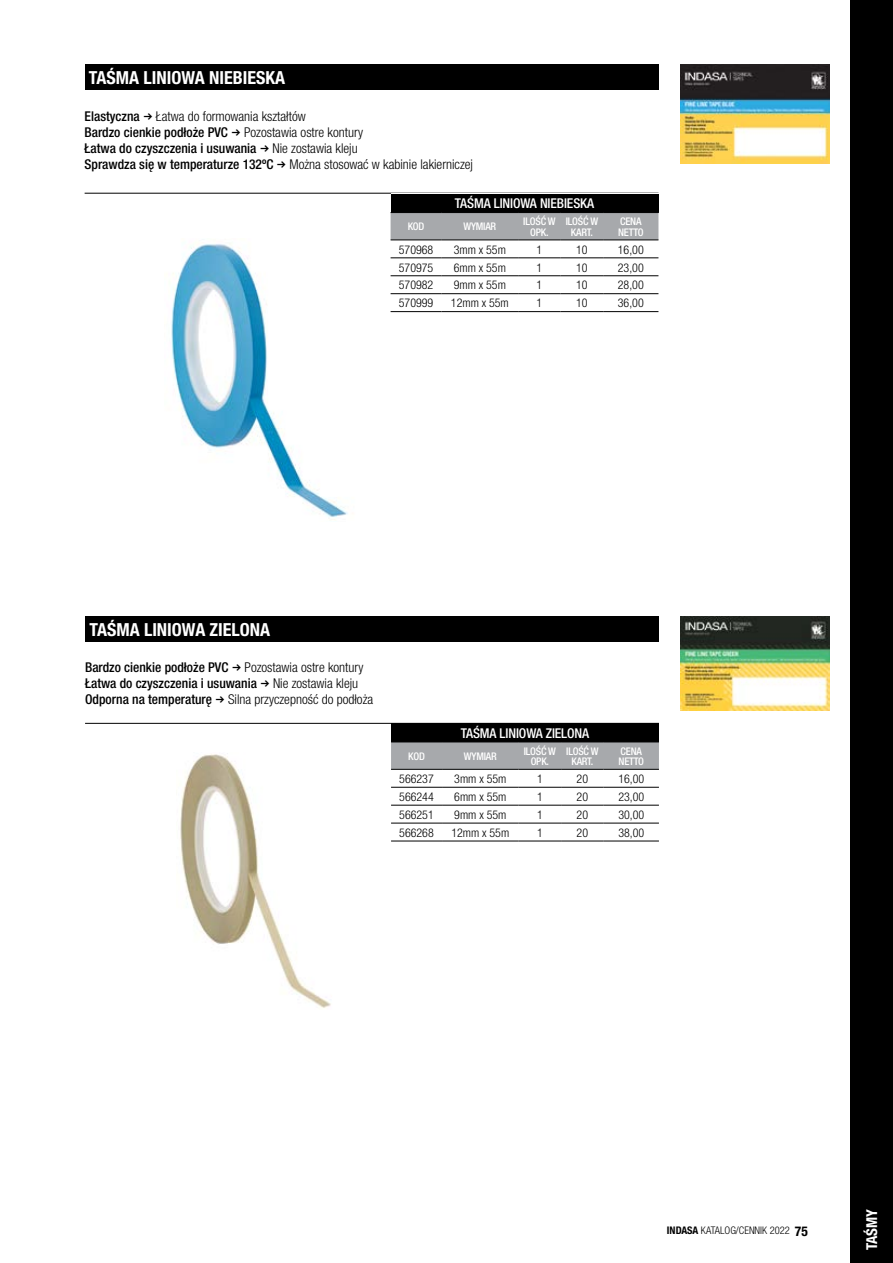
<style>
.page{position:relative;width:893px;height:1263px;background:#fff}
.page>*{position:absolute;margin:0;border:0;box-sizing:border-box;transform-origin:0 0}
.t1{font:700 condensed 18px "Helvetica Neue LT Pro";color:#fff}
.t2{font:700 condensed 15px "Helvetica Neue LT Pro";color:#fff}
.t3{font:300 condensed 13.5px/16.2px "Helvetica Neue LT Pro";color:#000}
.t4{font:500 condensed 13.5px/16.2px "Helvetica Neue LT Pro";color:#000}
.t5{font:500 condensed 13.5px "Helvetica Neue LT Pro";letter-spacing:-.01em;color:#fff}
.t6{font:300 condensed 12px "Helvetica Neue LT Pro";color:#000}
.t7{font:500 condensed 10.5px/10.5px "Helvetica Neue LT Pro";letter-spacing:-.02em;color:#fff;text-align:center}
.t8{font:300 condensed 10.5px "Helvetica Neue LT Pro";color:#000}
.s1{font-weight:500}
.s2{font-family:"Klavika Arrows";font-weight:500;font-stretch:normal}
.s3{font-family:"Klavika Arrows";font-stretch:normal}
.s4{font-weight:300}
.s5{font-weight:700}
.s6{font-weight:700;font-size:13.5px}
</style>
<div class="page">
<div style="left:850px;top:0;width:43px;height:1263px;background:#000"></div>
<img style="left:171px;top:244px;width:177px;height:276px">
<div style="left:85px;top:65px;width:573px;height:25px;background:#000"></div>
<hr style="left:85px;top:193px;width:573px;height:1px;background:#000">
<img style="left:680px;top:65px;width:149px;height:99px">
<div style="left:391px;top:194px;width:267px;height:19px;background:#000"></div>
<svg style="left:391px;top:213px;width:267px;height:27px;background:#a3a5a7"></svg>
<hr style="left:391px;top:240px;width:51px;height:1px;background:#000">
<hr style="left:442px;top:240px;width:76px;height:1px;background:#000">
<hr style="left:518px;top:240px;width:43px;height:1px;background:#000">
<hr style="left:561px;top:240px;width:42px;height:1px;background:#000">
<hr style="left:603px;top:240px;width:55px;height:1px;background:#000">
<hr style="left:391px;top:258px;width:51px;height:1px;background:#000">
<hr style="left:442px;top:258px;width:76px;height:1px;background:#000">
<hr style="left:518px;top:258px;width:43px;height:1px;background:#000">
<hr style="left:561px;top:258px;width:42px;height:1px;background:#000">
<hr style="left:603px;top:258px;width:55px;height:1px;background:#000">
<hr style="left:391px;top:275px;width:51px;height:1px;background:#000">
<hr style="left:442px;top:275px;width:76px;height:1px;background:#000">
<hr style="left:518px;top:275px;width:43px;height:1px;background:#000">
<hr style="left:561px;top:275px;width:42px;height:1px;background:#000">
<hr style="left:603px;top:275px;width:55px;height:1px;background:#000">
<hr style="left:391px;top:293px;width:51px;height:1px;background:#000">
<hr style="left:442px;top:293px;width:76px;height:1px;background:#000">
<hr style="left:518px;top:293px;width:43px;height:1px;background:#000">
<hr style="left:561px;top:293px;width:42px;height:1px;background:#000">
<hr style="left:603px;top:293px;width:55px;height:1px;background:#000">
<hr style="left:391px;top:311px;width:51px;height:1px;background:#000">
<hr style="left:442px;top:311px;width:76px;height:1px;background:#000">
<hr style="left:518px;top:311px;width:43px;height:1px;background:#000">
<hr style="left:561px;top:311px;width:42px;height:1px;background:#000">
<hr style="left:603px;top:311px;width:55px;height:1px;background:#000">
<img style="left:180px;top:753px;width:151px;height:255px">
<div style="left:85px;top:617px;width:574px;height:25px;background:#000"></div>
<hr style="left:85px;top:723px;width:574px;height:1px;background:#000">
<img style="left:680px;top:617px;width:149px;height:94px">
<div style="left:391px;top:723px;width:268px;height:19px;background:#000"></div>
<div style="left:391px;top:743px;width:268px;height:26px;background:#a7a9ac"></div>
<hr style="left:391px;top:742px;width:51px;height:1px;background:#000">
<hr style="left:442px;top:742px;width:77px;height:1px;background:#000">
<hr style="left:519px;top:742px;width:42px;height:1px;background:#000">
<hr style="left:561px;top:742px;width:43px;height:1px;background:#000">
<hr style="left:604px;top:742px;width:55px;height:1px;background:#000">
<hr style="left:391px;top:769px;width:51px;height:1px;background:#000">
<hr style="left:442px;top:769px;width:77px;height:1px;background:#000">
<hr style="left:519px;top:769px;width:42px;height:1px;background:#000">
<hr style="left:561px;top:769px;width:43px;height:1px;background:#000">
<hr style="left:604px;top:769px;width:55px;height:1px;background:#000">
<hr style="left:391px;top:787px;width:51px;height:1px;background:#000">
<hr style="left:442px;top:787px;width:77px;height:1px;background:#000">
<hr style="left:519px;top:787px;width:42px;height:1px;background:#000">
<hr style="left:561px;top:787px;width:43px;height:1px;background:#000">
<hr style="left:604px;top:787px;width:55px;height:1px;background:#000">
<hr style="left:391px;top:805px;width:51px;height:1px;background:#000">
<hr style="left:442px;top:805px;width:77px;height:1px;background:#000">
<hr style="left:519px;top:805px;width:42px;height:1px;background:#000">
<hr style="left:561px;top:805px;width:43px;height:1px;background:#000">
<hr style="left:604px;top:805px;width:55px;height:1px;background:#000">
<hr style="left:391px;top:823px;width:51px;height:1px;background:#000">
<hr style="left:442px;top:823px;width:77px;height:1px;background:#000">
<hr style="left:519px;top:823px;width:42px;height:1px;background:#000">
<hr style="left:561px;top:823px;width:43px;height:1px;background:#000">
<hr style="left:604px;top:823px;width:55px;height:1px;background:#000">
<hr style="left:391px;top:841px;width:51px;height:1px;background:#000">
<hr style="left:442px;top:841px;width:77px;height:1px;background:#000">
<hr style="left:519px;top:841px;width:42px;height:1px;background:#000">
<hr style="left:561px;top:841px;width:43px;height:1px;background:#000">
<hr style="left:604px;top:841px;width:55px;height:1px;background:#000">
<h1 class="t1" style="left:89px;top:66px;width:198px">TAŚMA LINIOWA NIEBIESKA</h1>
<p class="t3" style="left:85px;top:108px;width:390px"><span class="s1">Elastyczna</span> <span class="s2">b</span> Łatwa do formowania kształtów<br><span class="s1">Bardzo cienkie podłoże PVC</span> <span class="s2">b</span> Pozostawia ostre kontury<br><span class="s1">Łatwa do czyszczenia i usuwania</span> <span class="s2">b</span> Nie zostawia kleju<br><span class="s1">Sprawdza się w temperaturze 132ºC</span> <span class="s2">b</span> Można stosować w kabinie lakierniczej</p>
<p class="t5" style="left:455px;top:195px;width:141px">TAŚMA LINIOWA NIEBIESKA</p>
<p class="t7" style="left:408px;top:221px;width:18px">KOD</p>
<p class="t7" style="left:463px;top:221px;width:34px">WYMIAR</p>
<p class="t7" style="left:523px;top:216px;width:34px">ILOŚĆ W<br>OPK.</p>
<p class="t7" style="left:566px;top:216px;width:34px">ILOŚĆ W<br>KART.</p>
<p class="t7" style="left:618px;top:216px;width:27px;text-align:left">CENA<br>NETTO</p>
<p class="t6" style="left:399px;top:242px;width:36px">570968</p>
<p class="t6" style="left:454px;top:242px;width:54px">3mm x 55m</p>
<p class="t6" style="left:536px;top:242px;width:7px">1</p>
<p class="t6" style="left:576px;top:242px;width:13px">10</p>
<p class="t6" style="left:618px;top:242px;width:27px">16,00</p>
<p class="t6" style="left:399px;top:260px;width:36px">570975</p>
<p class="t6" style="left:454px;top:260px;width:54px">6mm x 55m</p>
<p class="t6" style="left:536px;top:260px;width:7px">1</p>
<p class="t6" style="left:576px;top:260px;width:13px">10</p>
<p class="t6" style="left:618px;top:260px;width:27px">23,00</p>
<p class="t6" style="left:399px;top:278px;width:36px">570982</p>
<p class="t6" style="left:454px;top:278px;width:54px">9mm x 55m</p>
<p class="t6" style="left:536px;top:278px;width:7px">1</p>
<p class="t6" style="left:576px;top:278px;width:13px">10</p>
<p class="t6" style="left:618px;top:278px;width:27px">28,00</p>
<p class="t6" style="left:399px;top:296px;width:36px">570999</p>
<p class="t6" style="left:451px;top:296px;width:59px">12mm x 55m</p>
<p class="t6" style="left:536px;top:296px;width:7px">1</p>
<p class="t6" style="left:576px;top:296px;width:13px">10</p>
<p class="t6" style="left:618px;top:296px;width:27px">36,00</p>
<h1 class="t1" style="left:89px;top:618px;width:182px">TAŚMA LINIOWA ZIELONA</h1>
<p class="t4" style="left:85px;top:658px;width:290px">Bardzo cienkie podłoże PVC <span class="s3">b</span> <span class="s4">Pozostawia ostre kontury<br></span>Łatwa do czyszczenia i usuwania <span class="s3">b</span> <span class="s4">Nie zostawia kleju<br></span>Odporna na temperaturę <span class="s3">b</span> <span class="s4">Silna przyczepność do podłoża</span></p>
<p class="t5" style="left:461px;top:725px;width:130px">TAŚMA LINIOWA ZIELONA</p>
<p class="t7" style="left:408px;top:751px;width:18px">KOD</p>
<p class="t7" style="left:464px;top:751px;width:34px">WYMIAR</p>
<p class="t7" style="left:524px;top:745px;width:34px">ILOŚĆ W<br>OPK.</p>
<p class="t7" style="left:566px;top:745px;width:34px">ILOŚĆ W<br>KART.</p>
<p class="t7" style="left:619px;top:745px;width:27px;text-align:left">CENA<br>NETTO</p>
<p class="t6" style="left:399px;top:772px;width:36px">566237</p>
<p class="t6" style="left:454px;top:772px;width:54px">3mm x 55m</p>
<p class="t6" style="left:537px;top:772px;width:7px">1</p>
<p class="t6" style="left:577px;top:772px;width:13px">20</p>
<p class="t6" style="left:618px;top:772px;width:27px">16,00</p>
<p class="t6" style="left:399px;top:790px;width:36px">566244</p>
<p class="t6" style="left:454px;top:790px;width:54px">6mm x 55m</p>
<p class="t6" style="left:537px;top:790px;width:7px">1</p>
<p class="t6" style="left:577px;top:790px;width:13px">20</p>
<p class="t6" style="left:618px;top:790px;width:27px">23,00</p>
<p class="t6" style="left:399px;top:808px;width:36px">566251</p>
<p class="t6" style="left:454px;top:808px;width:54px">9mm x 55m</p>
<p class="t6" style="left:537px;top:808px;width:7px">1</p>
<p class="t6" style="left:577px;top:808px;width:13px">20</p>
<p class="t6" style="left:618px;top:808px;width:27px">30,00</p>
<p class="t6" style="left:399px;top:826px;width:36px">566268</p>
<p class="t6" style="left:451px;top:826px;width:59px">12mm x 55m</p>
<p class="t6" style="left:537px;top:826px;width:7px">1</p>
<p class="t6" style="left:577px;top:826px;width:13px">20</p>
<p class="t6" style="left:618px;top:826px;width:27px">38,00</p>
<p class="t8" style="left:667px;top:1224px;width:143px"><span class="s5">INDASA</span> KATALOG/CENNIK 2022 <span class="s6">75</span></p>
<p class="t2" style="left:863px;top:1250px;width:43px;rotate:-90deg">TAŚMY</p>
</div>
